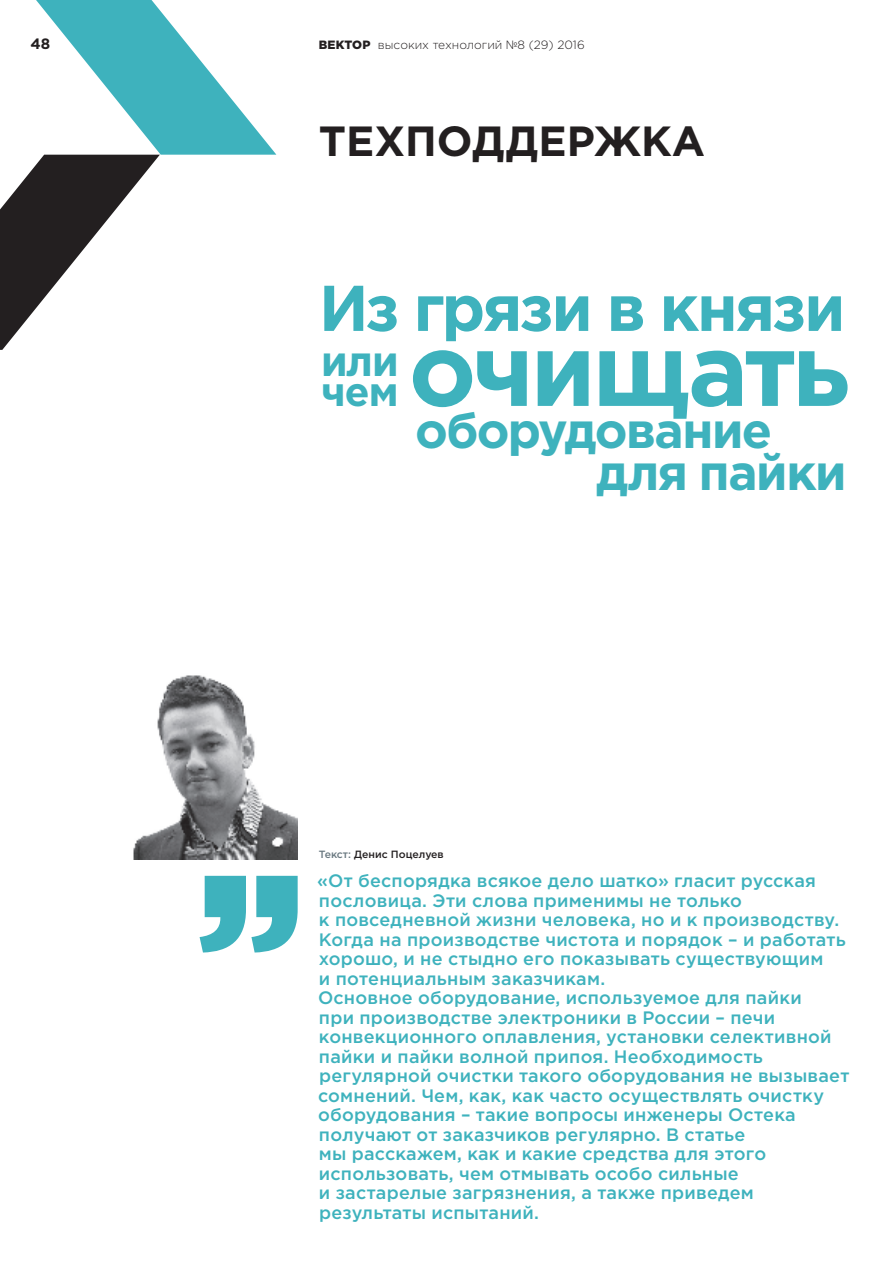
<style>
.page{position:relative;width:893px;height:1263px;background:#fff}
.page>*{position:absolute;margin:0;border:0;box-sizing:border-box;transform-origin:0 0}
.t1{font:700 102px "Gotham Pro";letter-spacing:-.03em;color:#3eb2bd}
.t2{font:700 64.5px "Gotham Pro";letter-spacing:-.035em;color:#3eb2bd}
.t3{font:700 49.5px/42px "Gotham Pro";letter-spacing:-.03em;color:#3eb2bd}
.t4{font:700 42.15px "Gotham Pro";color:#231f20}
.t5{font:700 42px "Gotham Pro";color:#3eb2bd}
.t6{font:700 40.5px "Gotham Pro";color:#3eb2bd}
.t7{font:500 18px/19.5px "Gotham Pro";letter-spacing:.01em;color:#3eb2bd}
.t8{font:700 15px "Gotham Pro";color:#231f20}
.t9{font:300 12px "Gotham Pro";color:#231f20}
.t10{font:500 10.5px "Gotham Pro";color:#231f20}
.s1{font-weight:900}
.s2{color:#697880}
</style>
<div class="page">
<svg style="left:0;top:0;width:276px;height:350px"></svg>
<img style="left:133px;top:675px;width:165px;height:185px">
<svg style="left:200px;top:876px;width:98px;height:76px"></svg>
<p class="t8" style="left:31px;top:35px;width:21px">48</p>
<p class="t9" style="left:319px;top:38px;width:267px"><span class="s1">ВЕКТОР</span> высоких технологий №8 (29) 2016</p>
<h3 class="t4" style="left:319px;top:117px;width:388px">ТЕХПОДДЕРЖКА</h3>
<h2 class="t2" style="left:319px;top:271px;width:528px">Из грязи в князи</h2>
<h3 class="t5" style="left:321px;top:337px;width:79px">или</h3>
<h3 class="t6" style="left:321px;top:368px;width:79px">чем</h3>
<h1 class="t1" style="left:409px;top:311px;width:442px">очищать</h1>
<h3 class="t3" style="left:596px;top:408px;width:252px;text-indent:-181px">оборудование для пайки</h3>
<p class="t10" style="left:319px;top:848px;width:126px"><span class="s2">Текст:</span> Денис Поцелуев</p>
<p class="t7" style="left:317px;top:871px;width:534px">«От беспорядка всякое дело шатко» гласит русская пословица. Эти слова применимы не только<br>к повседневной жизни человека, но и к производству.<br>Когда на производстве чистота и порядок – и работать хорошо, и не стыдно его показывать существующим<br>и потенциальным заказчикам.<br>Основное оборудование, используемое для пайки<br>при производстве электроники в России – печи конвекционного оплавления, установки селективной пайки и пайки волной припоя. Необходимость регулярной очистки такого оборудования не вызывает сомнений. Чем, как, как часто осуществлять очистку оборудования – такие вопросы инженеры Остека получают от заказчиков регулярно. В статье<br>мы расскажем, как и какие средства для этого использовать, чем отмывать особо сильные<br>и застарелые загрязнения, а также приведем результаты испытаний.</p>
</div>
